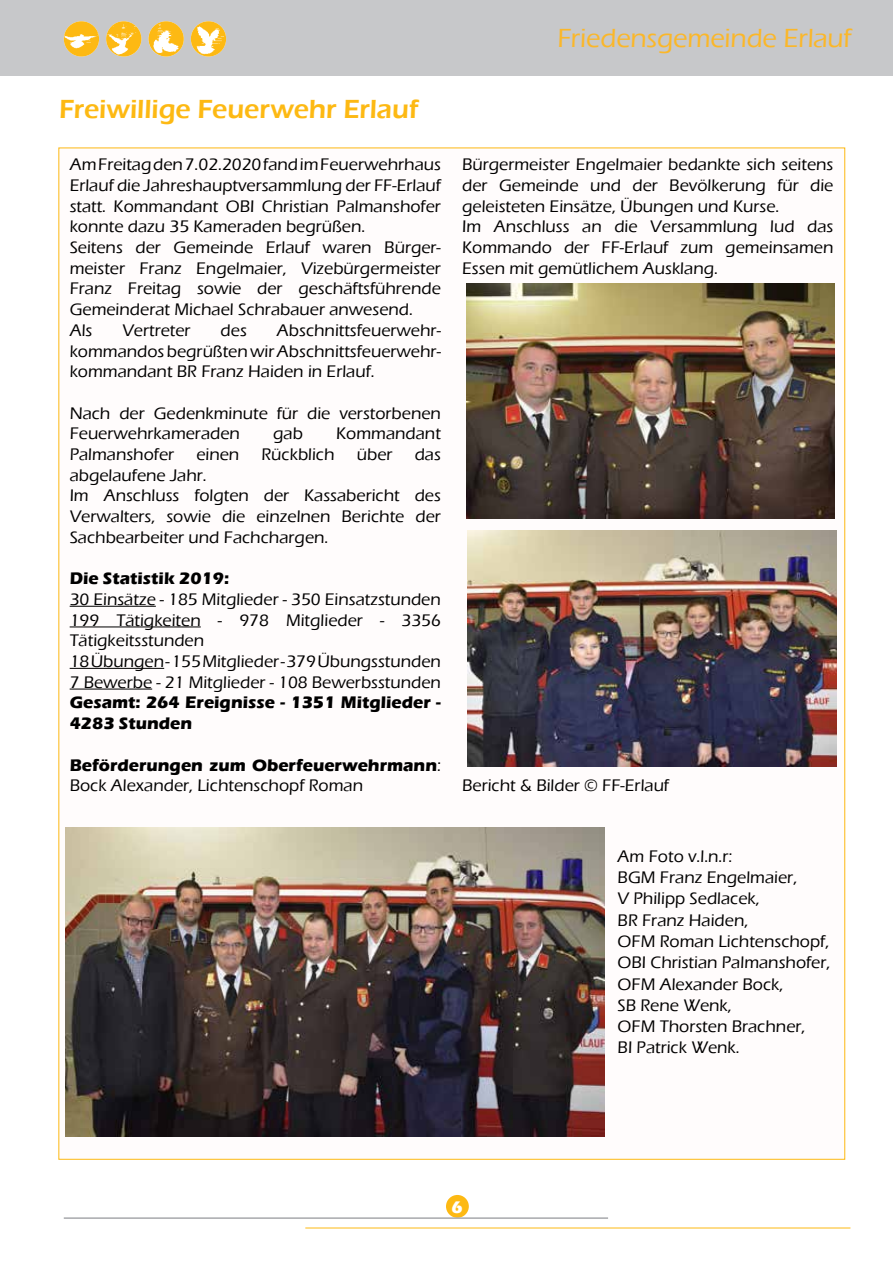
<style>
.page{position:relative;width:893px;height:1263px;background:#fff}
.page>*{position:absolute;margin:0;border:0;box-sizing:border-box;transform-origin:0 0}
.t1{font:600 27px "Eras ITC";color:#fdb913}
.t2{font:500 27px "Eras ITC";letter-spacing:-.005em;color:#fbb729}
.t3{font:500 17.25px/20.7px "Eras ITC";color:#000}
.t4{font:700 17.25px/20.7px "Eras ITC";color:#000}
.t5{font:700 17.25px "Eras ITC";color:#fff}
.s1{font-weight:500}
</style>
<div class="page">
<div style="left:0;top:0;width:893px;height:75px;background:#c7c8ca"></div>
<img style="left:64px;top:21px;width:35px;height:36px;border-radius:18px">
<img style="left:106px;top:21px;width:35px;height:36px;border-radius:18px">
<img style="left:148px;top:21px;width:36px;height:36px;border-radius:18px">
<img style="left:191px;top:21px;width:35px;height:36px;border-radius:18px">
<div style="left:446px;top:1195px;width:23px;height:23px;background:#fdb913;border-radius:50%"></div>
<hr style="left:305px;top:1227px;width:545px;height:1px;background:#fdb913">
<hr style="left:64px;top:1217px;width:544px;height:2px;background:#a7a9ac">
<hr style="left:70px;top:606px;width:86px;height:1px;background:#000">
<hr style="left:70px;top:626px;width:131px;height:1px;background:#000">
<hr style="left:70px;top:668px;width:94px;height:1px;background:#000">
<hr style="left:70px;top:688px;width:82px;height:1px;background:#000">
<img style="left:65px;top:827px;width:540px;height:309px">
<img style="left:466px;top:283px;width:368px;height:236px">
<img style="left:468px;top:530px;width:369px;height:237px">
<h1 class="t1" style="left:59px;top:94px;width:361px">Freiwillige Feuerwehr Erlauf</h1>
<p class="t3" style="left:70px;top:154px;width:373px">Am Freitag den 7.02.2020 fand im Feuerwehrhaus Erlauf die Jahreshauptversammlung der FF-Erlauf statt. Kommandant OBI Christian Palmanshofer konnte dazu 35 Kameraden begrüßen.<br>Seitens der Gemeinde Erlauf waren Bürger&shy;meister Franz Engelmaier, Vizebürgermeister Franz Freitag sowie der geschäftsführende Gemeinderat Michael Schrabauer anwesend.<br>Als</p>
<p class="t3" style="left:70px;top:320px;width:373px;text-align:justify;text-indent:207px">Abschnittsfeuerwehr&shy;kommandos begrüßten wir Abschnittsfeuerwehr&shy;kommandant BR Franz Haiden in Erlauf.</p>
<p class="t3" style="left:70px;top:403px;width:373px">Nach der Gedenkminute für die verstorbenen<br>Feuerwehrkameraden</p>
<p class="t3" style="left:122px;top:320px;width:70px">Vertreter</p>
<p class="t3" style="left:221px;top:320px;width:28px">des</p>
<p class="t3" style="left:273px;top:423px;width:31px">gab</p>
<p class="t3" style="left:336px;top:423px;width:106px">Kommandant</p>
<p class="t3" style="left:70px;top:444px;width:106px">Palmanshofer</p>
<p class="t3" style="left:196px;top:444px;width:45px">einen</p>
<p class="t3" style="left:262px;top:444px;width:75px">Rückblich</p>
<p class="t3" style="left:357px;top:444px;width:37px">über</p>
<p class="t3" style="left:415px;top:444px;width:28px">das</p>
<p class="t3" style="left:70px;top:465px;width:373px">abgelaufene Jahr.<br>Im Anschluss folgten der Kassabericht des Verwalters, sowie die einzelnen Berichte der Sachbearbeiter und Fachchargen.</p>
<p class="t4" style="left:70px;top:568px;width:161px">Die Statistik 2019:</p>
<p class="t3" style="left:70px;top:589px;width:373px">30 Einsätze - 185 Mitglieder - 350 Einsatzstunden 199 Tätigkeiten - 978 Mitglieder - 3356<br>Tätigkeitsstunden<br>18 Übungen - 155 Mitglieder - 379 Übungsstunden 7 Bewerbe - 21 Mitglieder - 108 Bewerbsstunden</p>
<p class="t4" style="left:70px;top:692px;width:373px">Gesamt: 264 Ereignisse - 1351 Mitglieder -<br>4283 Stunden</p>
<p class="t4" style="left:70px;top:754px;width:373px">Beförderungen zum Oberfeuerwehrmann<span class="s1">:<br>Bock Alexander, Lichtenschopf Roman</span></p>
<h1 class="t2" style="left:557px;top:23px;width:296px">Friedensgemeinde Erlauf</h1>
<p class="t3" style="left:462px;top:154px;width:373px">Bürgermeister Engelmaier bedankte sich seitens der Gemeinde und der Bevölkerung für die geleisteten Einsätze, Übungen und Kurse.<br>Im Anschluss an die Versammlung lud das Kommando der FF-Erlauf zum gemeinsamen Essen mit gemütlichem Ausklang.</p>
<p class="t3" style="left:462px;top:775px;width:208px">Bericht &amp; Bilder © FF-Erlauf</p>
<p class="t3" style="left:618px;top:846px;width:214px;line-height:21.3px">Am Foto v.l.n.r:<br>BGM Franz Engelmaier,<br>V Philipp Sedlacek,<br>BR Franz Haiden,<br>OFM Roman Lichtenschopf,<br>OBI Christian Palmanshofer,<br>OFM Alexander Bock,<br>SB Rene Wenk,<br>OFM Thorsten Brachner,<br>BI Patrick Wenk.</p>
<p class="t5" style="left:451px;top:1198px;width:13px">6</p>
</div>
